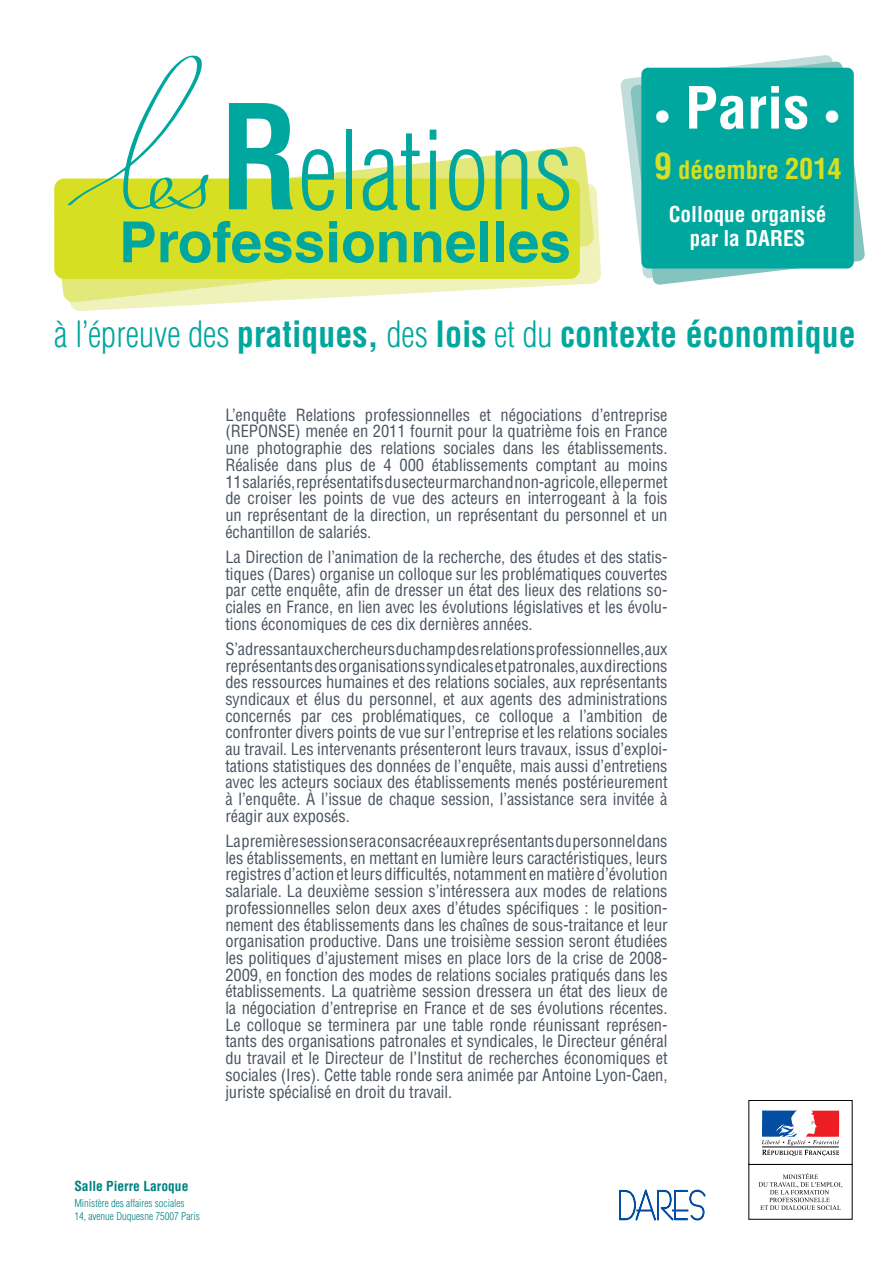
<style>
.page{position:relative;width:893px;height:1263px;background:#fff}
.page>*{position:absolute;margin:0;border:0;box-sizing:border-box;transform-origin:0 0}
.t1{font:300 condensed 106.2px "Helvetica";color:#00a79e;scale:.95 1}
.t2{font:700 56.7px "Helvetica";color:#00a79e}
.t3{font:700 condensed 56.7px "Helvetica";color:#fff;scale:1.04 1}
.t4{font:700 condensed 35.4px "Helvetica";color:#00a79e;scale:.96 1}
.t5{font:700 condensed 24.75px "Helvetica";color:#d7df23}
.t6{font:700 condensed 21.3px/24.8px "Helvetica";color:#fff;text-align:center}
.t7{font:condensed 16.5px/16.6px "Helvetica";letter-spacing:-.005em;color:#495360;text-align:justify}
.t8{font:700 condensed 13.5px "Helvetica";color:#008080}
.t9{font:300 condensed 10.5px/12.6px "Helvetica";color:#008080}
.s1{font-weight:700;font-size:141.6px}
.s2{font-weight:300;font-size:33px}
.s3{font-size:35.4px}
.s4{font-size:28.35px}
.s5{font-weight:300}
</style>
<div class="page">
<svg style="left:758px;top:1173px;width:84px;height:37px"></svg>
<div style="left:748px;top:1100px;width:104px;height:65px;border:1px solid #000"></div>
<svg style="left:762px;top:1111px;width:77px;height:45px"></svg>
<svg style="left:619px;top:1189px;width:87px;height:31px"></svg>
<svg style="left:70px;top:187px;width:531px;height:124px"></svg>
<svg style="left:54px;top:146px;width:540px;height:157px"></svg>
<div style="left:54px;top:179px;width:526px;height:100px;background:#d7df23;border-radius:10px"></div>
<svg style="left:620px;top:55px;width:213px;height:108px"></svg>
<svg style="left:630px;top:61px;width:235px;height:224px"></svg>
<div style="left:641px;top:68px;width:213px;height:200px;background:#00a79e;border-radius:7px"></div>
<svg style="left:67px;top:55px;width:147px;height:155px"></svg>
<h1 class="t1" style="left:221px;top:105px;width:373px"><span class="s1">R</span>elations</h1>
<h2 class="t2" style="left:119px;top:208px;width:453px">Professionnelles</h2>
<h2 class="t3" style="left:652px;top:72px;width:184px"><span class="s2">•</span> Paris <span class="s2">•</span></h2>
<h3 class="t5" style="left:654px;top:155px;width:189px"><span class="s3">9</span> décembre <span class="s4">2014</span></h3>
<p class="t6" style="left:669px;top:201px;width:159px">Colloque organisé par la DARES</p>
<h3 class="t4" style="left:54px;top:311px;width:836px"><span class="s5">à l’épreuve des</span> pratiques, <span class="s5">des</span> lois <span class="s5">et du</span> contexte économique</h3>
<p class="t7" style="left:225px;top:406px;width:444px">L’enquête Relations professionnelles et négociations d’entreprise (REPONSE) menée en 2011 fournit pour la quatrième fois en France une photographie des relations sociales dans les établissements.<br>Réalisée dans plus de 4 000 établissements comptant au moins 11 salariés, représentatifs du secteur marchand non-agricole, elle permet de croiser les points de vue des acteurs en interrogeant à la fois un représentant de la direction, un représentant du personnel et un échantillon de salariés.</p>
<p class="t7" style="left:225px;top:548px;width:444px">La Direction de l’animation de la recherche, des études et des statis&shy;tiques (Dares) organise un colloque sur les problématiques couvertes par cette enquête, afin de dresser un état des lieux des relations so&shy;ciales en France, en lien avec les évolutions législatives et les évolu&shy;tions économiques de ces dix dernières années.</p>
<p class="t7" style="left:225px;top:640px;width:444px">S’adressant aux chercheurs du champ des relations professionnelles, aux représentants des organisations syndicales et patronales, aux directions des ressources humaines et des relations sociales, aux représentants syndicaux et élus du personnel, et aux agents des administrations concernés par ces problématiques, ce colloque a l’ambition de confronter divers points de vue sur l’entreprise et les relations sociales au travail. Les intervenants présenteront leurs travaux, issus d’exploi&shy;tations statistiques des données de l’enquête, mais aussi d’entretiens avec les acteurs sociaux des établissements menés postérieurement à l’enquête. À l’issue de chaque session, l’assistance sera invitée à réagir aux exposés.</p>
<p class="t7" style="left:225px;top:833px;width:444px">La première session sera consacrée aux représentants du personnel dans les établissements, en mettant en lumière leurs caractéristiques, leurs registres d’action et leurs difficultés, notamment en matière d’évolution salariale. La deuxième session s’intéressera aux modes de relations professionnelles selon deux axes d’études spécifiques : le position&shy;nement des établissements dans les chaînes de sous-traitance et leur organisation productive. Dans une troisième session seront étudiées les politiques d’ajustement mises en place lors de la crise de 2008- 2009, en fonction des modes de relations sociales pratiqués dans les établissements. La quatrième session dressera un état des lieux de la négociation d’entreprise en France et de ses évolutions récentes.<br>Le colloque se terminera par une table ronde réunissant représen&shy;tants des organisations patronales et syndicales, le Directeur général du travail et le Directeur de l’Institut de recherches économiques et sociales (Ires). Cette table ronde sera animée par Antoine Lyon-Caen, juriste spécialisé en droit du travail.</p>
<p class="t8" style="left:74px;top:1177px;width:116px">Salle Pierre Laroque</p>
<p class="t9" style="left:74px;top:1197px;width:127px">Ministère des affaires sociales<br>14, avenue Duquesne 75007 Paris</p>
</div>
